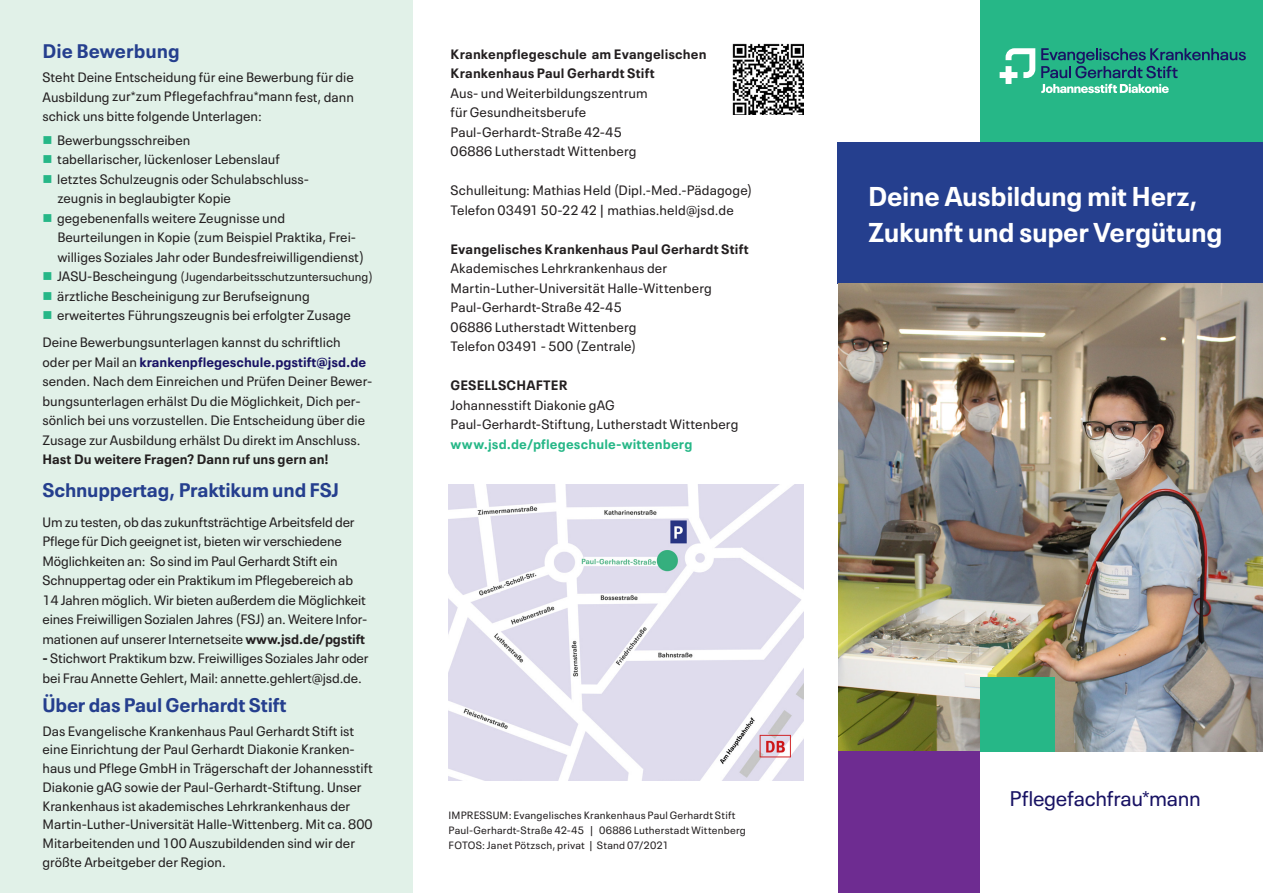
<style>
.page{position:relative;width:1263px;height:893px;background:#fff}
.page>*{position:absolute;margin:0;border:0;box-sizing:border-box;transform-origin:0 0}
.titel_18_23_plak_reg{font:700 27px "Neue Plak Text";letter-spacing:-.015em;color:#fff}
.Titel_14_nightblue_b{font:21px "Neue Plak Text";letter-spacing:-.015em;color:#191364}
.fließ_plak_abstand_n{font:700 19.5px "Neue Plak Text";letter-spacing:-.01em;color:#253f8e}
.fließ_plak_abstand_n-2{font:13.5px/19.5px "Neue Plak Text";color:#231f20}
.fließ_plak_black{font:13.5px/19.5px "Neue Plak Text";letter-spacing:.01em;color:#231f20}
.fließ_plak_black-2{font:700 13.5px "Neue Plak Text";letter-spacing:.01em;color:#231f20}
.fließ_plak_black-3{font:700 13.5px "Neue Plak Text";letter-spacing:.01em;color:#26b787}
.t1{font:12px "Neue Plak Text";color:#231f20}
.Impressum{font:10.5px "Neue Plak Text";letter-spacing:.015em;color:#231f20}
.s1{color:#26b787}
.s2{font-size:13.5px}
.s3{font-weight:700;color:#191364}
.s4{font-weight:700}
</style>
<div class="page">
<div style="left:0;top:0;width:412px;height:893px;background:#e1f1e8"></div>
<div style="left:980px;top:0;width:283px;height:142px;background:#26b787"></div>
<svg style="left:1000px;top:48px;width:35px;height:36px"></svg>
<svg style="left:1041px;top:84px;width:128px;height:9px"></svg>
<svg style="left:1041px;top:48px;width:205px;height:30px"></svg>
<div style="left:838px;top:142px;width:425px;height:142px;background:#253f8e"></div>
<img style="left:838px;top:283px;width:425px;height:468px">
<div style="left:838px;top:751px;width:142px;height:142px;background:#6e2c91"></div>
<div style="left:980px;top:677px;width:74px;height:74px;background:#26b787"></div>
<img style="left:449px;top:485px;width:354px;height:295px">
<img style="left:732px;top:43px;width:71px;height:72px">
<p class="fließ_plak_abstand_n" style="left:43px;top:35px;width:139px">Die Bewerbung</p>
<p class="fließ_plak_abstand_n-2" style="left:43px;top:67px;width:313px;line-height:18.8px">Steht Deine Entscheidung für eine Bewerbung für die<br>Ausbildung zur*zum Pflegefachfrau*mann fest, dann</p>
<p class="fließ_plak_abstand_n-2" style="left:43px;top:105px;width:221px">schick uns bitte folgende Unterlagen:</p>
<p class="fließ_plak_abstand_n-2" style="left:43px;top:129px;width:149px"><span class="s1">■</span> Bewerbungsschreiben</p>
<p class="fließ_plak_abstand_n-2" style="left:43px;top:149px;width:239px"><span class="s1">■</span> tabellarischer, lückenloser Lebenslauf</p>
<p class="fließ_plak_abstand_n-2" style="left:43px;top:168px;width:268px"><span class="s1">■</span> letztes Schulzeugnis oder Schulabschluss-</p>
<p class="fließ_plak_abstand_n-2" style="left:57px;top:188px;width:175px">zeugnis in beglaubigter Kopie</p>
<p class="fließ_plak_abstand_n-2" style="left:43px;top:207px;width:244px"><span class="s1">■</span> gegebenenfalls weitere Zeugnisse und</p>
<p class="fließ_plak_abstand_n-2" style="left:57px;top:227px;width:308px">Beurteilungen in Kopie (zum Beispiel Praktika, Frei&shy;williges Soziales Jahr oder Bundesfreiwilligendienst)</p>
<p class="t1" style="left:43px;top:268px;width:332px"><span class="s1">■</span> <span class="s2">JASU-Bescheingung</span> (Jugendarbeitsschutzuntersuchung)</p>
<p class="fließ_plak_abstand_n-2" style="left:43px;top:285px;width:269px"><span class="s1">■</span> ärztliche Bescheinigung zur Berufseignung</p>
<p class="fließ_plak_abstand_n-2" style="left:43px;top:305px;width:310px"><span class="s1">■</span> erweitertes Führungszeugnis bei erfolgter Zusage</p>
<p class="fließ_plak_abstand_n-2" style="left:43px;top:332px;width:331px">Deine Bewerbungsunterlagen kannst du schriftlich<br>oder per Mail an <span class="s3">krankenpflegeschule.pgstift@jsd.de </span>senden. Nach dem Einreichen und Prüfen Deiner Bewer&shy;bungsunterlagen erhälst Du die Möglichkeit, Dich per&shy;sönlich bei uns vorzustellen. Die Entscheidung über die Zusage zur Ausbildung erhälst Du direkt im Anschluss.</p>
<p class="fließ_plak_black-2" style="left:43px;top:448px;width:288px">Hast Du weitere Fragen? Dann ruf uns gern an!</p>
<p class="fließ_plak_abstand_n" style="left:43px;top:474px;width:298px">Schnuppertag, Praktikum und FSJ</p>
<p class="fließ_plak_abstand_n-2" style="left:43px;top:511px;width:326px">Um zu testen, ob das zukunftsträchtige Arbeitsfeld der Pflege für Dich geeignet ist, bieten wir verschiedene Möglichkeiten an: So sind im Paul Gerhardt Stift ein Schnuppertag oder ein Praktikum im Pflegebereich ab 14 Jahren möglich. Wir bieten außerdem die Möglichkeit eines Freiwilligen Sozialen Jahres (FSJ) an. Weitere Infor&shy;mationen auf unserer Internetseite <span class="s4">www.jsd.de/pgstift</span></p>
<p class="fließ_plak_abstand_n-2" style="left:43px;top:647px;width:328px"><span class="s4">-</span> Stichwort Praktikum bzw. Freiwilliges Soziales Jahr oder bei Frau Annette Gehlert, Mail: annette.gehlert@jsd.de.</p>
<p class="fließ_plak_abstand_n" style="left:43px;top:689px;width:245px">Über das Paul Gerhardt Stift</p>
<p class="fließ_plak_abstand_n-2" style="left:43px;top:720px;width:332px;line-height:18.8px">Das Evangelische Krankenhaus Paul Gerhardt Stift ist eine Einrichtung der Paul Gerhardt Diakonie Kranken&shy;haus und Pflege GmbH in Trägerschaft der Johannesstift Diakonie gAG sowie der Paul-Gerhardt-Stiftung. Unser Krankenhaus ist akademisches Lehrkrankenhaus der Martin-Luther-Universität Halle-Wittenberg. Mit ca. 800<br>Mitarbeitenden und 100 Auszubildenden sind wir der größte Arbeitgeber der Region.</p>
<p class="fließ_plak_black-2" style="left:451px;top:43px;width:258px">Krankenpflegeschule am Evangelischen</p>
<p class="fließ_plak_black-2" style="left:451px;top:62px;width:206px">Krankenhaus Paul Gerhardt Stift</p>
<p class="fließ_plak_black" style="left:451px;top:82px;width:199px">Aus- und Weiterbildungszentrum für Gesundheitsberufe</p>
<p class="fließ_plak_black" style="left:451px;top:121px;width:173px">Paul-Gerhardt-Straße 42-45</p>
<p class="fließ_plak_black" style="left:451px;top:140px;width:187px">06886 Lutherstadt Wittenberg</p>
<p class="fließ_plak_black" style="left:451px;top:179px;width:303px">Schulleitung: Mathias Held (Dipl.-Med.-Pädagoge)</p>
<p class="fließ_plak_black" style="left:451px;top:199px;width:285px">Telefon 03491 50-22 42 | mathias.held@jsd.de</p>
<p class="fließ_plak_black-2" style="left:451px;top:238px;width:300px">Evangelisches Krankenhaus Paul Gerhardt Stift</p>
<p class="fließ_plak_black" style="left:451px;top:257px;width:218px">Akademisches Lehrkrankenhaus der</p>
<p class="fließ_plak_black" style="left:451px;top:277px;width:263px">Martin-Luther-Universität Halle-Wittenberg</p>
<p class="fließ_plak_black" style="left:451px;top:296px;width:173px">Paul-Gerhardt-Straße 42-45</p>
<p class="fließ_plak_black" style="left:451px;top:316px;width:187px">06886 Lutherstadt Wittenberg</p>
<p class="fließ_plak_black" style="left:451px;top:335px;width:187px">Telefon 03491 - 500 (Zentrale)</p>
<p class="fließ_plak_black-2" style="left:451px;top:374px;width:118px">GESELLSCHAFTER</p>
<p class="fließ_plak_black" style="left:451px;top:394px;width:166px">Johannesstift Diakonie gAG</p>
<p class="fließ_plak_black" style="left:451px;top:413px;width:289px">Paul-Gerhardt-Stiftung, Lutherstadt Wittenberg</p>
<p class="fließ_plak_black-3" style="left:451px;top:433px;width:243px">www.jsd.de/pflegeschule-wittenberg</p>
<p class="Impressum" style="left:449px;top:807px;width:288px">IMPRESSUM: Evangelisches Krankenhaus Paul Gerhardt Stift</p>
<p class="Impressum" style="left:449px;top:822px;width:299px">Paul-Gerhardt-Straße 42-45 | 06886 Lutherstadt Wittenberg</p>
<p class="Impressum" style="left:449px;top:837px;width:222px">FOTOS: Janet Pötzsch, privat | Stand 07/2021</p>
<p class="titel_18_23_plak_reg" style="left:868px;top:174px;width:331px">Deine Ausbildung mit Herz,</p>
<p class="titel_18_23_plak_reg" style="left:868px;top:210px;width:356px">Zukunft und super Vergütung</p>
<p class="Titel_14_nightblue_b" style="left:1009px;top:782px;width:193px">Pflegefachfrau*mann</p>
</div>
